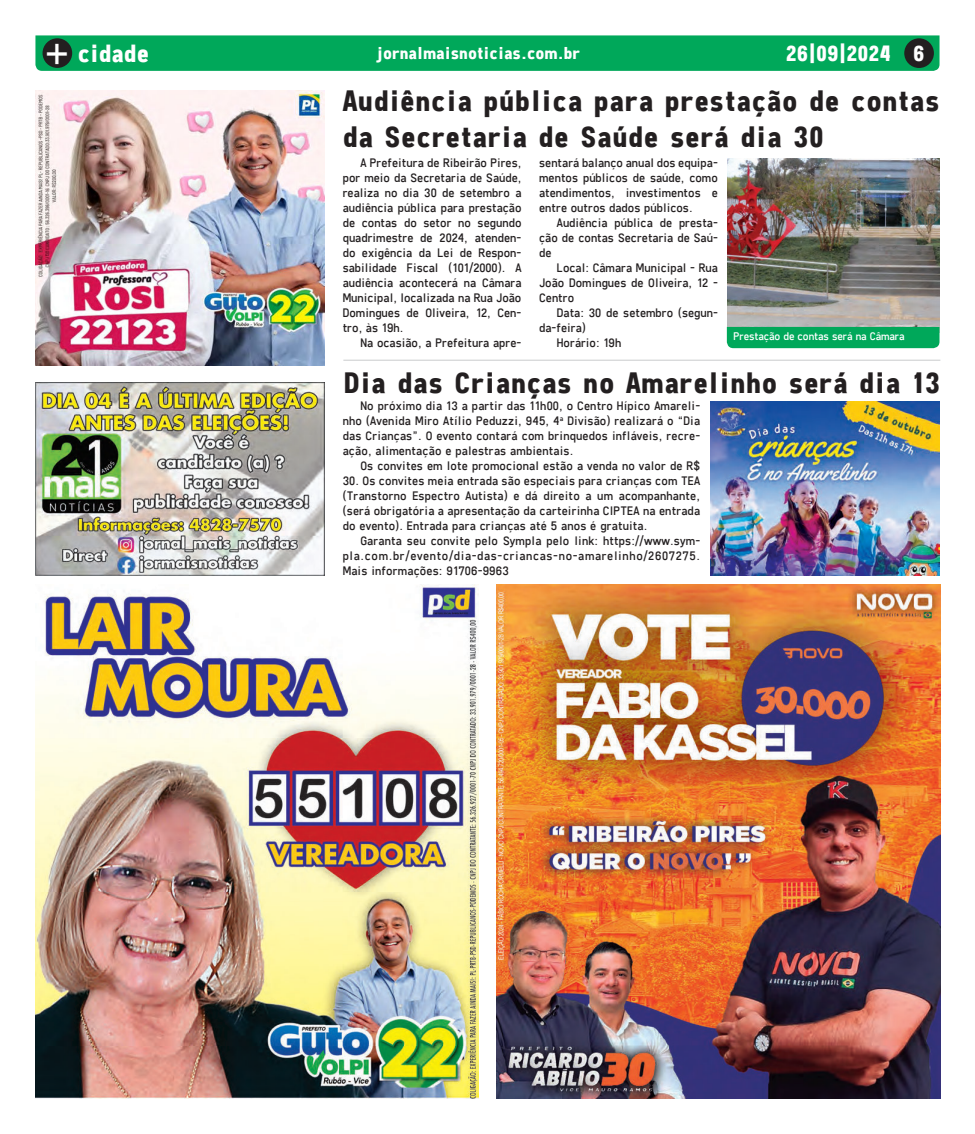
<style>
.page{position:relative;width:975px;height:1134px;background:#fff}
.page>*{position:absolute;margin:0;border:0;box-sizing:border-box;transform-origin:0 0}
.t1{font:41.75px "N Haas Grotesk TX Pro 55 Rg";color:#fff}
.t2{font:700 30px/36px "Freeroad";letter-spacing:.02em;color:#231f20}
.t3{font:700 25.25px "Freeroad";color:#fff}
.t4{font:700 22.5px "Freeroad";color:#fff}
.t5{font:700 17.5px "Freeroad";color:#fff}
.t6{font:12.5px/15px "Freeroad";color:#231f20;text-align:justify}
.t7{font:11.25px "Freeroad";letter-spacing:-.01em;color:#fff}
.t8{font:9.88px "N Haas Grotesk TX Pro 55 Rg";color:#231f20}
</style>
<div class="page">
<hr style="left:343px;top:360px;width:597px;height:1px;background:#d4d5d7">
<div style="left:35px;top:35px;width:904px;height:36px;background:#00a85a"></div>
<div style="left:904px;top:38px;width:29px;height:30px;background:#231f20;border-radius:50%"></div>
<div style="left:43px;top:38px;width:29px;height:30px;background:#231f20;border-radius:50%"></div>
<img style="left:727px;top:158px;width:212px;height:169px">
<img style="left:710px;top:401px;width:229px;height:175px">
<div style="left:726px;top:327px;width:213px;height:21px;background:#00a85a"></div>
<img style="left:35px;top:90px;width:290px;height:276px">
<img style="left:35px;top:585px;width:443px;height:513px">
<img style="left:496px;top:585px;width:444px;height:513px">
<img style="left:35px;top:382px;width:290px;height:194px">
<p class="t8" style="left:51px;top:38px;width:7px">+</p>
<p class="t8" style="left:912px;top:38px;width:7px">+</p>
<h1 class="t1" style="left:45px;top:29px;width:27px">+</h1>
<h3 class="t4" style="left:913px;top:43px;width:13px">6</h3>
<h3 class="t3" style="left:78px;top:42px;width:73px">cidade</h3>
<h3 class="t4" style="left:785px;top:43px;width:106px">26|09|2024</h3>
<h3 class="t5" style="left:377px;top:45px;width:204px">jornalmaisnoticias.com.br</h3>
<h2 class="t2" style="left:343px;top:84px;width:598px">Audiência pública para prestação de contas da Secretaria de Saúde será dia 30</h2>
<p class="t6" style="left:343px;top:156px;width:180px;text-indent:18px">A Prefeitura de Ribeirão Pires, por meio da Secretaria de Saúde, realiza no dia 30 de setembro a audiência pública para prestação de contas do setor no segundo quadrimestre de 2024, atenden&shy;do exigência da Lei de Respon&shy;sabilidade Fiscal (101/2000). A audiência acontecerá na Câmara Municipal, localizada na Rua João Domingues de Oliveira, 12, Cen&shy;tro, às 19h.</p>
<p class="t6" style="left:360px;top:336px;width:162px">Na ocasião, a Prefeitura apre-</p>
<p class="t6" style="left:539px;top:156px;width:180px">sentará balanço anual dos equipa&shy;mentos públicos de saúde, como atendimentos, investimentos e entre outros dados públicos.</p>
<p class="t6" style="left:539px;top:216px;width:180px;text-indent:18px">Audiência pública de presta&shy;ção de contas Secretaria de Saú&shy;de</p>
<p class="t6" style="left:539px;top:261px;width:180px;text-indent:18px">Local: Câmara Municipal – Rua João Domingues de Oliveira, 12 – Centro</p>
<p class="t6" style="left:557px;top:306px;width:162px">Data: 30 de setembro (segun-</p>
<p class="t6" style="left:539px;top:321px;width:48px">da-feira)</p>
<p class="t6" style="left:557px;top:336px;width:66px">Horário: 19h</p>
<p class="t7" style="left:733px;top:331px;width:173px">Prestação de contas será na Câmara</p>
<h2 class="t2" style="left:343px;top:366px;width:598px">Dia das Crianças no Amarelinho será dia 13</h2>
<p class="t6" style="left:343px;top:399px;width:359px;text-indent:18px">No próximo dia 13 a partir das 11h00, o Centro Hípico Amareli&shy;nho (Avenida Miro Atílio Peduzzi, 945, 4<sup>a</sup> Divisão) realizará o “Dia das Crianças”. O evento contará com brinquedos infláveis, recre&shy;ação, alimentação e palestras ambientais.</p>
<p class="t6" style="left:360px;top:459px;width:341px">Os convites em lote promocional estão a venda no valor de R$</p>
<p class="t6" style="left:343px;top:474px;width:359px">30. Os convites meia entrada são especiais para crianças com TEA (Transtorno Espectro Autista) e dá direito a um acompanhante, (será obrigatória a apresentação da carteirinha CIPTEA na entrada do evento). Entrada para crianças até 5 anos é gratuita.</p>
<p class="t6" style="left:343px;top:534px;width:359px;text-indent:18px">Garanta seu convite pelo Sympla pelo link: https://www.sym&shy;pla.com.br/evento/dia-das-criancas-no-amarelinho/2607275.<br>Mais informações: 91706-9963</p>
</div>
